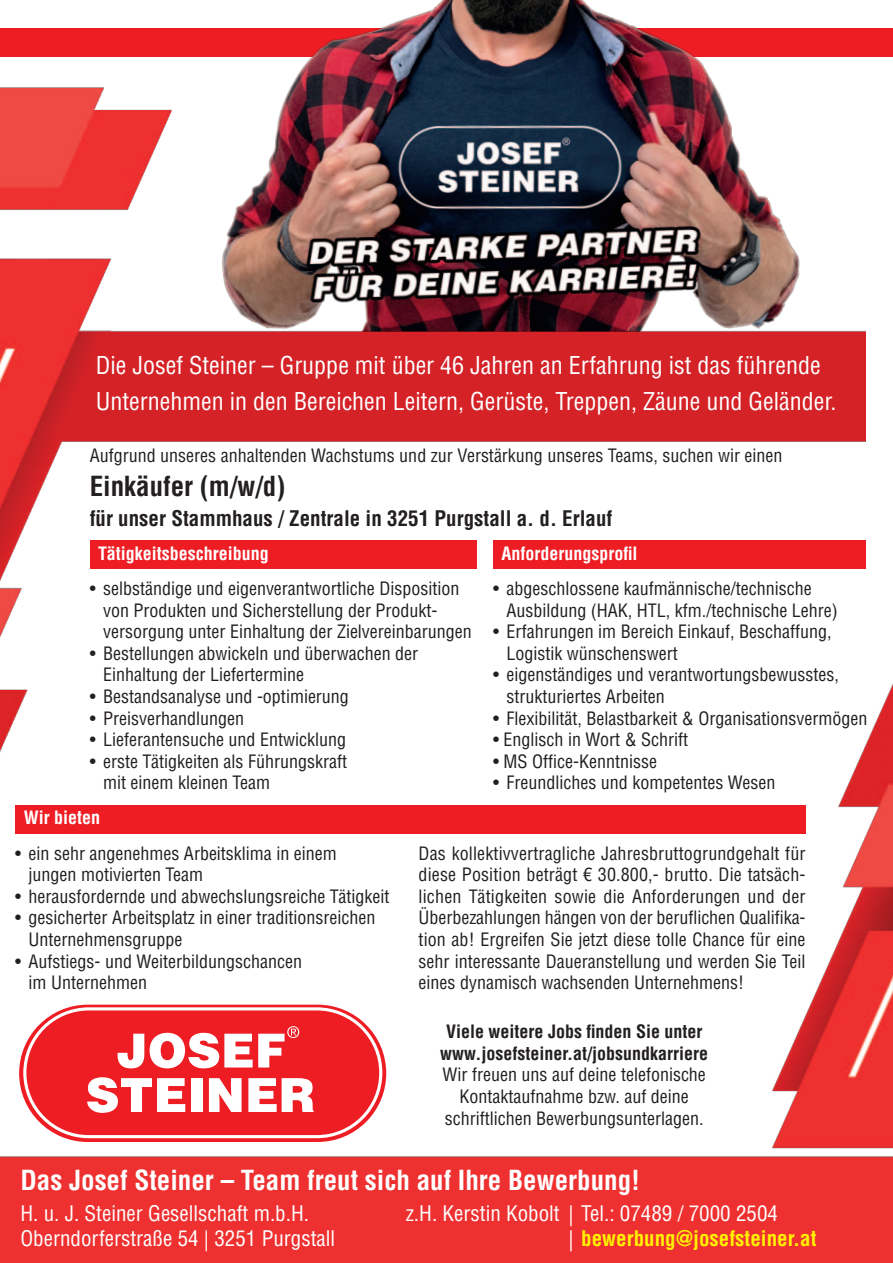
<style>
.page{position:relative;width:893px;height:1263px;background:#fff}
.page>*{position:absolute;margin:0;border:0;box-sizing:border-box;transform-origin:0 0}
.t1{font:700 condensed 27px "Helvetica Com";color:#fff}
.t2{font:700 condensed 27px "Helvetica Com";color:#231f20}
.t3{font:condensed 24px "Helvetica Com";color:#fff}
.t4{font:condensed 21px "Helvetica Com";color:#fff}
.t5{font:700 condensed 21px "Helvetica Com";color:#231f20}
.t6{font:700 condensed 21px "Helvetica Com";color:#fff101}
.t7{font:condensed 18px/21.6px "Helvetica Com";color:#231f20;text-align:justify}
.t8{font:700 condensed 18px "Helvetica Com";color:#231f20}
.t9{font:700 condensed 18px "Helvetica Com";color:#fff}
.s1{font-weight:400;color:#fff}
</style>
<div class="page">
<div style="left:0;top:28px;width:893px;height:29px;background:#ee1d23"></div>
<img style="left:290px;top:0;width:426px;height:87px">
<img style="left:0;top:87px;width:866px;height:504px">
<img style="left:0;top:591px;width:893px;height:672px">
<div style="left:90px;top:540px;width:387px;height:28px;background:#ee1d23"></div>
<div style="left:15px;top:805px;width:791px;height:28px;background:#ee1d23"></div>
<div style="left:493px;top:540px;width:373px;height:28px;background:#ee1d23"></div>
<svg style="left:20px;top:1005px;width:366px;height:137px;background:#f03b41"></svg>
<div style="left:25px;top:1009px;width:356px;height:128px;background:#ee1d23;border-radius:64px"></div>
<div style="left:23px;top:1007px;width:359px;height:131px;border:3px solid #fff;border-radius:64px"></div>
<svg style="left:117px;top:1034px;width:27px;height:34px"></svg>
<svg style="left:87px;top:1077px;width:98px;height:36px"></svg>
<div style="left:191px;top:1078px;width:11px;height:34px;background:#fff"></div>
<svg style="left:209px;top:1078px;width:33px;height:34px"></svg>
<svg style="left:248px;top:1078px;width:66px;height:34px"></svg>
<svg style="left:150px;top:1026px;width:149px;height:42px"></svg>
<p class="t3" style="left:96px;top:356px;width:726px">Die Josef Steiner – Gruppe mit über 46 Jahren an Erfahrung ist das führende</p>
<p class="t3" style="left:96px;top:392px;width:742px">Unternehmen in den Bereichen Leitern, Gerüste, Treppen, Zäune und Geländer.</p>
<p class="t7" style="left:90px;top:446px;width:694px">Aufgrund unseres anhaltenden Wachstums und zur Verstärkung unseres Teams, suchen wir einen</p>
<p class="t2" style="left:90px;top:476px;width:197px">Einkäufer (m/w/d)</p>
<p class="t5" style="left:90px;top:510px;width:524px">für unser Stammhaus / Zentrale in 3251 Purgstall a. d. Erlauf</p>
<p class="t9" style="left:98px;top:546px;width:172px">Tätigkeitsbeschreibung</p>
<p class="t7" style="left:90px;top:579px;width:371px">• selbständige und eigenverantwortliche Disposition</p>
<p class="t7" style="left:103px;top:601px;width:336px">von Produkten und Sicherstellung der Produkt-</p>
<p class="t7" style="left:103px;top:622px;width:370px">versorgung unter Einhaltung der Zielvereinbarungen</p>
<p class="t7" style="left:90px;top:644px;width:330px">• Bestellungen abwickeln und überwachen der</p>
<p class="t7" style="left:103px;top:665px;width:202px">Einhaltung der Liefertermine</p>
<p class="t7" style="left:90px;top:687px;width:261px">• Bestandsanalyse und -optimierung</p>
<p class="t7" style="left:90px;top:709px;width:156px">• Preisverhandlungen</p>
<p class="t7" style="left:90px;top:730px;width:258px">• Lieferantensuche und Entwicklung</p>
<p class="t7" style="left:90px;top:752px;width:259px">• erste Tätigkeiten als Führungskraft</p>
<p class="t7" style="left:103px;top:773px;width:169px">mit einem kleinen Team</p>
<p class="t9" style="left:24px;top:811px;width:78px">Wir bieten</p>
<p class="t9" style="left:502px;top:546px;width:137px">Anforderungsprofil</p>
<p class="t7" style="left:493px;top:579px;width:320px">• abgeschlossene kaufmännische/technische</p>
<p class="t7" style="left:506px;top:601px;width:333px">Ausbildung (HAK, HTL, kfm./technische Lehre)</p>
<p class="t7" style="left:493px;top:622px;width:340px">• Erfahrungen im Bereich Einkauf, Beschaffung,</p>
<p class="t7" style="left:506px;top:644px;width:173px">Logistik wünschenswert</p>
<p class="t7" style="left:493px;top:665px;width:347px">• eigenständiges und verantwortungsbewusstes,</p>
<p class="t7" style="left:506px;top:687px;width:160px">strukturiertes Arbeiten</p>
<p class="t7" style="left:493px;top:709px;width:376px">• Flexibilität, Belastbarkeit &amp; Organisationsvermögen</p>
<p class="t7" style="left:493px;top:730px;width:197px">• Englisch in Wort &amp; Schrift</p>
<p class="t7" style="left:493px;top:752px;width:165px">• MS Office-Kenntnisse</p>
<p class="t7" style="left:493px;top:773px;width:284px">• Freundliches und kompetentes Wesen</p>
<p class="t7" style="left:15px;top:844px;width:323px">• ein sehr angenehmes Arbeitsklima in einem</p>
<p class="t7" style="left:29px;top:865px;width:176px">jungen motivierten Team</p>
<p class="t7" style="left:15px;top:887px;width:376px">• herausfordernde und abwechslungsreiche Tätigkeit</p>
<p class="t7" style="left:15px;top:909px;width:362px">• gesicherter Arbeitsplatz in einer traditionsreichen</p>
<p class="t7" style="left:29px;top:930px;width:155px">Unternehmensgruppe</p>
<p class="t7" style="left:15px;top:952px;width:288px">• Aufstiegs- und Weiterbildungschancen</p>
<p class="t7" style="left:29px;top:973px;width:120px">im Unternehmen</p>
<p class="t7" style="left:419px;top:844px;width:388px">Das kollektivvertragliche Jahresbruttogrundgehalt für diese Position beträgt € 30.800,- brutto. Die tatsäch&shy;lichen Tätigkeiten sowie die Anforderungen und der Überbezahlungen hängen von der beruflichen Qualifika&shy;tion ab! Ergreifen Sie jetzt diese tolle Chance für eine sehr interessante Daueranstellung und werden Sie Teil eines dynamisch wachsenden Unternehmens!</p>
<p class="t8" style="left:446px;top:1025px;width:258px">Viele weitere Jobs finden Sie unter</p>
<p class="t8" style="left:440px;top:1046px;width:269px">www.josefsteiner.at/jobsundkarriere</p>
<p class="t7" style="left:443px;top:1065px;width:265px">Wir freuen uns auf deine telefonische</p>
<p class="t7" style="left:460px;top:1087px;width:231px">Kontaktaufnahme bzw. auf deine</p>
<p class="t7" style="left:445px;top:1109px;width:260px">schriftlichen Bewerbungsunterlagen.</p>
<p class="t1" style="left:20px;top:1170px;width:621px">Das Josef Steiner – Team freut sich auf Ihre Bewerbung!</p>
<p class="t4" style="left:20px;top:1205px;width:290px">H. u. J. Steiner Gesellschaft m.b.H.</p>
<p class="t4" style="left:20px;top:1231px;width:316px">Oberndorferstraße 54 | 3251 Purgstall</p>
<p class="t4" style="left:406px;top:1205px;width:374px">z.H. Kerstin Kobolt | Tel.: 07489 / 7000 2504</p>
<p class="t6" style="left:568px;top:1231px;width:250px"><span class="s1">|</span> bewerbung@josefsteiner.at</p>
</div>
